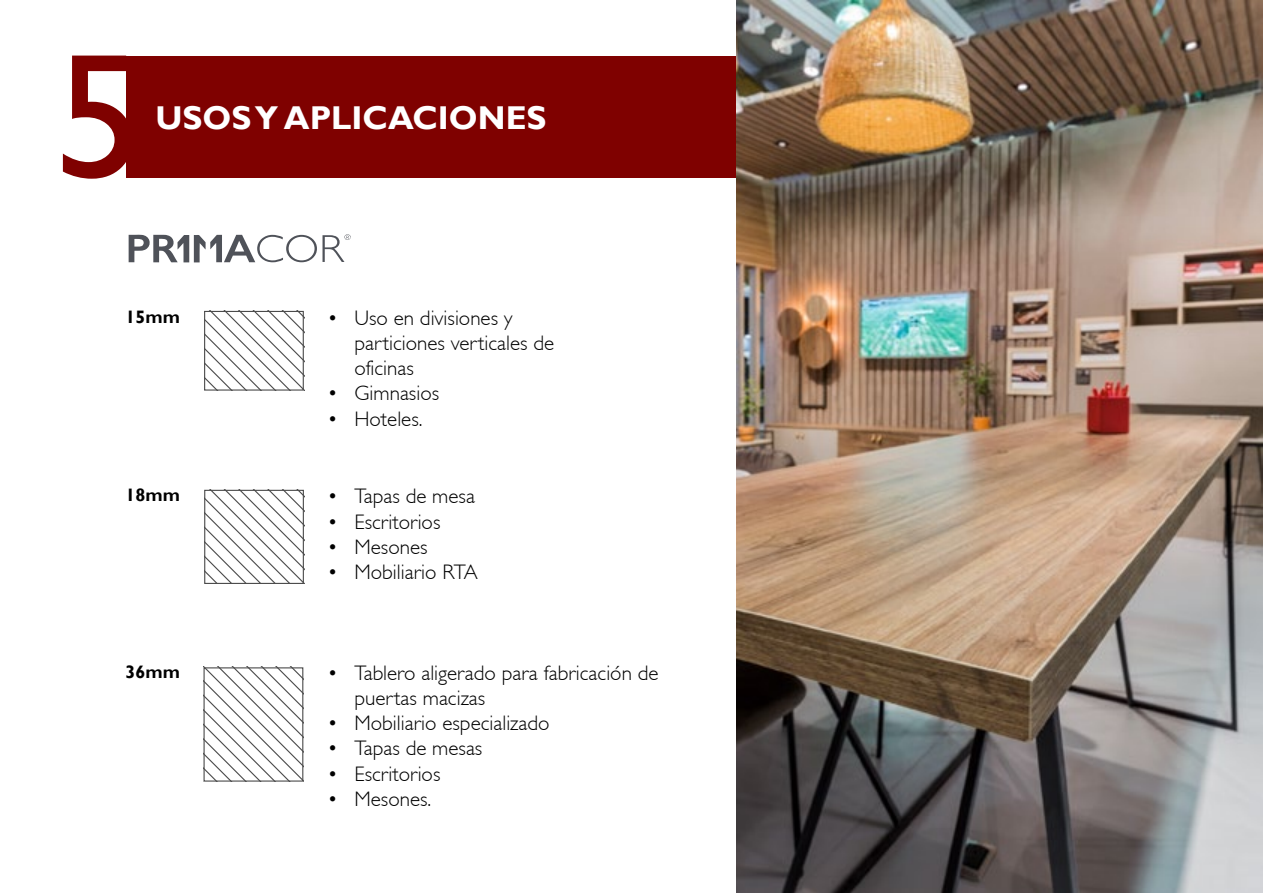
<style>
.page{position:relative;width:1263px;height:893px;background:#fff}
.page>*{position:absolute;margin:0;border:0;box-sizing:border-box;transform-origin:0 0}
.t1{font:178.65px "Gill Sans";color:#7f0100}
.t2{font:700 33px "Gill Sans";color:#fff}
.t3{font:300 21px/25.2px "Gill Sans";color:#000}
.t4{font:700 18px "Gill Sans";color:#000}
</style>
<div class="page">
<div style="left:126px;top:56px;width:687px;height:122px;background:#7f0100"></div>
<svg style="left:129px;top:234px;width:222px;height:28px"></svg>
<svg style="left:204px;top:311px;width:100px;height:79px"></svg>
<div style="left:204px;top:490px;width:100px;height:94px;border:1px solid #4b4b4b"></div>
<svg style="left:205px;top:489px;width:99px;height:94px"></svg>
<svg style="left:204px;top:667px;width:100px;height:114px"></svg>
<img style="left:736px;top:0;width:527px;height:893px">
<h1 class="t1" style="left:54px;top:13px;width:91px">5</h1>
<h2 class="t2" style="left:155px;top:98px;width:393px">USOS Y APLICACIONES</h2>
<p class="t4" style="left:126px;top:306px;width:56px">15mm</p>
<p class="t3" style="left:354px;top:305px;width:201px;text-indent:-27px">• Uso en divisiones y particiones verticales de oficinas</p>
<p class="t3" style="left:327px;top:381px;width:113px">• Gimnasios</p>
<p class="t3" style="left:327px;top:406px;width:97px">• Hoteles.</p>
<p class="t4" style="left:126px;top:485px;width:56px">18mm</p>
<p class="t3" style="left:327px;top:484px;width:149px">• Tapas de mesa</p>
<p class="t3" style="left:327px;top:509px;width:114px">• Escritorios</p>
<p class="t3" style="left:327px;top:534px;width:102px">• Mesones</p>
<p class="t3" style="left:327px;top:560px;width:152px">• Mobiliario RTA</p>
<p class="t4" style="left:126px;top:661px;width:56px">36mm</p>
<p class="t3" style="left:354px;top:660px;width:306px;text-indent:-27px">• Tablero aligerado para fabricación de puertas macizas</p>
<p class="t3" style="left:327px;top:711px;width:224px">• Mobiliario especializado</p>
<p class="t3" style="left:327px;top:736px;width:156px">• Tapas de mesas</p>
<p class="t3" style="left:327px;top:761px;width:114px">• Escritorios</p>
<p class="t3" style="left:327px;top:786px;width:105px">• Mesones.</p>
</div>
